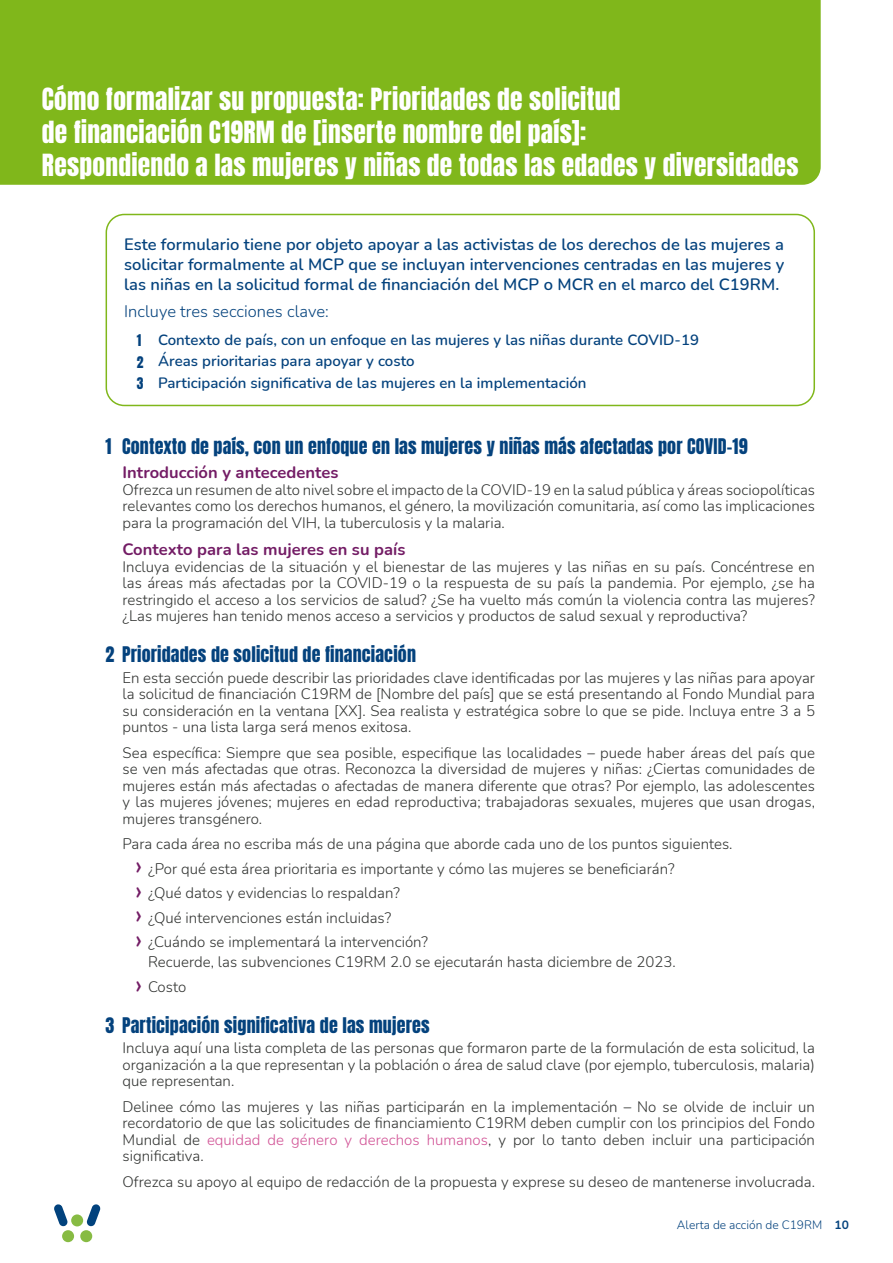
<style>
.page{position:relative;width:893px;height:1263px;background:#fff}
.page>*{position:absolute;margin:0;border:0;box-sizing:border-box;transform-origin:0 0}
.CHAPTERS{font:25.5px/33px "Anton";letter-spacing:.01em;color:#fff}
.t1{font:18px "Anton";letter-spacing:.01em;color:#04427d}
.Bodytext{font:600 16.5px/19.8px "Nunito";letter-spacing:.005em;color:#04427d;text-align:justify}
.Sub_headers_form{font:700 16.5px "Nunito";letter-spacing:.005em;color:#731c65}
.Bodytext-2{font:300 16.5px "Nunito";letter-spacing:.005em;color:#04427d}
.Bodytext_forms{font:300 15px/16.5px "Nunito";letter-spacing:.005em;color:#2f312f;text-align:justify}
.t2{font:600 15px "Nunito";letter-spacing:.005em;color:#04427d}
.t3{font:300 12px "Nunito";color:#04427d}
.s1{font-weight:400;font-size:28.5px;color:#731c65}
.s2{color:#d15295}
.s3{font-weight:700}
</style>
<div class="page">
<div style="left:71px;top:1214px;width:12px;height:12px;background:#87bb43;border-radius:50%"></div>
<div style="left:80px;top:1230px;width:12px;height:12px;background:#87bb43;border-radius:50%"></div>
<div style="left:62px;top:1230px;width:12px;height:12px;background:#87bb43;border-radius:50%"></div>
<svg style="left:86px;top:1204px;width:15px;height:23px"></svg>
<svg style="left:54px;top:1204px;width:14px;height:23px"></svg>
<div style="left:106px;top:214px;width:709px;height:192px;border:2px solid #80b71b;border-radius:18px"></div>
<div style="left:0;top:0;width:821px;height:185px;background:#80b71b"></div>
<p class="CHAPTERS" style="left:42px;top:84px;width:758px">Cómo formalizar su propuesta: Prioridades de solicitud<br>de financiación C19RM de [inserte nombre del país]:<br>Respondiendo a las mujeres y niñas de todas las edades y diversidades</p>
<p class="Bodytext" style="left:124px;top:234px;width:662px">Este formulario tiene por objeto apoyar a las activistas de los derechos de las mujeres a solicitar formalmente al MCP que se incluyan intervenciones centradas en las mujeres y las niñas en la solicitud formal de financiación del MCP o MCR en el marco del C19RM.</p>
<p class="Bodytext-2" style="left:124px;top:300px;width:206px">Incluye tres secciones clave:</p>
<p class="t2" style="left:137px;top:329px;width:564px"><sub>1</sub> Contexto de país, con un enfoque en las mujeres y las niñas durante COVID-19</p>
<p class="t2" style="left:137px;top:351px;width:279px"><sub>2</sub> Áreas prioritarias para apoyar y costo</p>
<p class="t2" style="left:137px;top:372px;width:451px"><sub>3</sub> Participación significativa de las mujeres en la implementación</p>
<p class="t1" style="left:106px;top:437px;width:643px">1 Contexto de país, con un enfoque en las mujeres y niñas más afectadas por COVID-19</p>
<p class="Sub_headers_form" style="left:123px;top:461px;width:217px">Introducción y antecedentes</p>
<p class="Bodytext_forms" style="left:123px;top:481px;width:694px">Ofrezca un resumen de alto nivel sobre el impacto de la COVID-19 en la salud pública y áreas sociopolíticas relevantes como los derechos humanos, el género, la movilización comunitaria, así como las implicaciones para la programación del VIH, la tuberculosis y la malaria.</p>
<p class="Sub_headers_form" style="left:123px;top:538px;width:284px">Contexto para las mujeres en su país</p>
<p class="Bodytext_forms" style="left:123px;top:558px;width:694px">Incluya evidencias de la situación y el bienestar de las mujeres y las niñas en su país. Concéntrese en las áreas más afectadas por la COVID-19 o la respuesta de su país la pandemia. Por ejemplo, ¿se ha restringido el acceso a los servicios de salud? ¿Se ha vuelto más común la violencia contra las mujeres? ¿Las mujeres han tenido menos acceso a servicios y productos de salud sexual y reproductiva?</p>
<p class="t1" style="left:106px;top:645px;width:312px">2 Prioridades de solicitud de financiación</p>
<p class="Bodytext_forms" style="left:123px;top:669px;width:694px">En esta sección puede describir las prioridades clave identificadas por las mujeres y las niñas para apoyar la solicitud de financiación C19RM de [Nombre del país] que se está presentando al Fondo Mundial para su consideración en la ventana [XX]. Sea realista y estratégica sobre lo que se pide. Incluya entre 3 a 5 puntos - una lista larga será menos exitosa.</p>
<p class="Bodytext_forms" style="left:123px;top:744px;width:694px">Sea específica: Siempre que sea posible, especifique las localidades – puede haber áreas del país que se ven más afectadas que otras. Reconozca la diversidad de mujeres y niñas: ¿Ciertas comunidades de mujeres están más afectadas o afectadas de manera diferente que otras? Por ejemplo, las adolescentes y las mujeres jóvenes; mujeres en edad reproductiva; trabajadoras sexuales, mujeres que usan drogas, mujeres transgénero.</p>
<p class="Bodytext_forms" style="left:123px;top:835px;width:611px">Para cada área no escriba más de una página que aborde cada uno de los puntos siguientes.</p>
<p class="Bodytext_forms" style="left:135px;top:860px;width:541px"><span class="s1">›</span> ¿Por qué esta área prioritaria es importante y cómo las mujeres se beneficiarán?</p>
<p class="Bodytext_forms" style="left:135px;top:884px;width:266px"><span class="s1">›</span> ¿Qué datos y evidencias lo respaldan?</p>
<p class="Bodytext_forms" style="left:135px;top:909px;width:257px"><span class="s1">›</span> ¿Qué intervenciones están incluidas?</p>
<p class="Bodytext_forms" style="left:148px;top:931px;width:529px;line-height:20.2px;text-indent:-13px"><span class="s1">›</span> ¿Cuándo se implementará la intervención?<br>Recuerde, las subvenciones C19RM 2.0 se ejecutarán hasta diciembre de 2023.</p>
<p class="Bodytext_forms" style="left:135px;top:978px;width:52px"><span class="s1">›</span> Costo</p>
<p class="t1" style="left:106px;top:1016px;width:326px">3 Participación significativa de las mujeres</p>
<p class="Bodytext_forms" style="left:123px;top:1039px;width:694px">Incluya aquí una lista completa de las personas que formaron parte de la formulación de esta solicitud, la organización a la que representan y la población o área de salud clave (por ejemplo, tuberculosis, malaria) que representan.</p>
<p class="Bodytext_forms" style="left:123px;top:1098px;width:694px">Delinee cómo las mujeres y las niñas participarán en la implementación – No se olvide de incluir un recordatorio de que las solicitudes de financiamiento C19RM deben cumplir con los principios del Fondo Mundial de <span class="s2">equidad de género y derechos humanos</span>, y por lo tanto deben incluir una participación significativa.</p>
<p class="Bodytext_forms" style="left:123px;top:1173px;width:694px">Ofrezca su apoyo al equipo de redacción de la propuesta y exprese su deseo de mantenerse involucrada.</p>
<p class="t3" style="left:677px;top:1216px;width:173px">Alerta de acción de C19RM <span class="s3">10</span></p>
</div>
